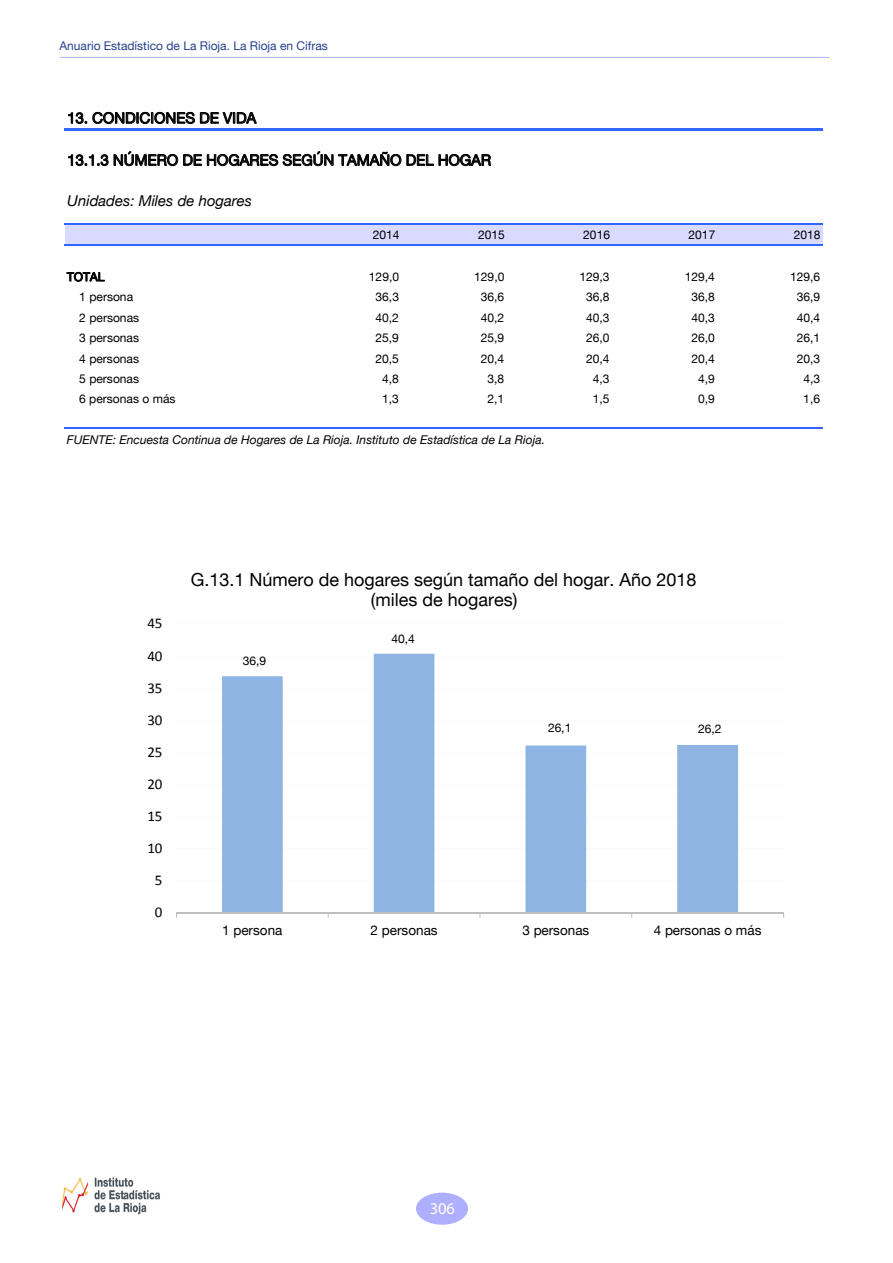
<style>
.page{position:relative;width:893px;height:1263px;background:#fff}
.page>*{position:absolute;margin:0;border:0;box-sizing:border-box;transform-origin:0 0}
.t1{font:18px/20.4px "Helvetica Neue LT";color:#000;text-align:center}
.t2{font:16.5px "Myriad Pro";color:#fff}
.t3{font:15px "Helvetica Neue LT";color:#000}
.t4{font:italic 15px "Helvetica Neue LT";color:#000}
.t5{font:15px "Calibri";color:#000}
.t6{font:13.5px "Helvetica Neue LT";color:#000}
.t7{font:12px "Helvetica Neue LT";color:#000}
.t8{font:italic 12px "Helvetica Neue LT";color:#000}
.t9{font:12px "Helvetica Neue LT";color:#25408f}
</style>
<div class="page">
<div style="left:416px;top:1192px;width:52px;height:33px;background:#afafff;border-radius:50%"></div>
<img style="left:62px;top:1177px;width:98px;height:38px">
<hr style="left:60px;top:57px;width:769px;height:1px;background:#afafff">
<div style="left:65px;top:224px;width:758px;height:21px;background:#d9daff"></div>
<svg style="left:68px;top:112px;width:19px;height:12px"></svg>
<svg style="left:93px;top:112px;width:164px;height:12px"></svg>
<svg style="left:68px;top:154px;width:40px;height:12px"></svg>
<svg style="left:114px;top:151px;width:287px;height:15px"></svg>
<svg style="left:407px;top:154px;width:84px;height:12px"></svg>
<svg style="left:67px;top:272px;width:38px;height:10px"></svg>
<hr style="left:64px;top:128px;width:759px;height:2px;background:#3365ff">
<hr style="left:64px;top:224px;width:759px;height:1px;background:#3365ff">
<hr style="left:64px;top:244px;width:759px;height:1px;background:#3365ff">
<hr style="left:64px;top:427px;width:759px;height:2px;background:#3365ff">
<svg style="left:222px;top:654px;width:516px;height:259px"></svg>
<hr style="left:177px;top:913px;width:607px;height:1px;background:#bfbfbf">
<p class="t9" style="left:60px;top:39px;width:270px">Anuario Estadístico de La Rioja. La Rioja en Cifras</p>
<p class="t3" style="left:67px;top:109px;width:190px">13. CONDICIONES DE VIDA</p>
<p class="t3" style="left:67px;top:151px;width:425px">13.1.3 NÚMERO DE HOGARES SEGÚN TAMAÑO DEL HOGAR</p>
<p class="t4" style="left:67px;top:192px;width:186px">Unidades: Miles de hogares</p>
<p class="t7" style="left:373px;top:228px;width:28px">2014</p>
<p class="t7" style="left:478px;top:228px;width:28px">2015</p>
<p class="t7" style="left:583px;top:228px;width:28px">2016</p>
<p class="t7" style="left:689px;top:228px;width:28px">2017</p>
<p class="t7" style="left:794px;top:228px;width:28px">2018</p>
<p class="t7" style="left:67px;top:270px;width:39px">TOTAL</p>
<p class="t7" style="left:369px;top:270px;width:32px">129,0</p>
<p class="t7" style="left:474px;top:270px;width:32px">129,0</p>
<p class="t7" style="left:579px;top:270px;width:32px">129,3</p>
<p class="t7" style="left:685px;top:270px;width:32px">129,4</p>
<p class="t7" style="left:790px;top:270px;width:32px">129,6</p>
<p class="t7" style="left:79px;top:290px;width:55px">1 persona</p>
<p class="t7" style="left:376px;top:290px;width:25px">36,3</p>
<p class="t7" style="left:481px;top:290px;width:25px">36,6</p>
<p class="t7" style="left:586px;top:290px;width:25px">36,8</p>
<p class="t7" style="left:691px;top:290px;width:25px">36,8</p>
<p class="t7" style="left:797px;top:290px;width:25px">36,9</p>
<p class="t7" style="left:79px;top:310px;width:61px">2 personas</p>
<p class="t7" style="left:376px;top:310px;width:25px">40,2</p>
<p class="t7" style="left:481px;top:310px;width:25px">40,2</p>
<p class="t7" style="left:586px;top:310px;width:25px">40,3</p>
<p class="t7" style="left:691px;top:310px;width:25px">40,3</p>
<p class="t7" style="left:797px;top:310px;width:25px">40,4</p>
<p class="t7" style="left:79px;top:331px;width:61px">3 personas</p>
<p class="t7" style="left:376px;top:331px;width:25px">25,9</p>
<p class="t7" style="left:481px;top:331px;width:25px">25,9</p>
<p class="t7" style="left:586px;top:331px;width:25px">26,0</p>
<p class="t7" style="left:691px;top:331px;width:25px">26,0</p>
<p class="t7" style="left:797px;top:331px;width:25px">26,1</p>
<p class="t7" style="left:79px;top:351px;width:61px">4 personas</p>
<p class="t7" style="left:376px;top:351px;width:25px">20,5</p>
<p class="t7" style="left:481px;top:351px;width:25px">20,4</p>
<p class="t7" style="left:586px;top:351px;width:25px">20,4</p>
<p class="t7" style="left:691px;top:351px;width:25px">20,4</p>
<p class="t7" style="left:797px;top:351px;width:25px">20,3</p>
<p class="t7" style="left:79px;top:371px;width:61px">5 personas</p>
<p class="t7" style="left:382px;top:371px;width:18px">4,8</p>
<p class="t7" style="left:487px;top:371px;width:18px">3,8</p>
<p class="t7" style="left:593px;top:371px;width:18px">4,3</p>
<p class="t7" style="left:698px;top:371px;width:18px">4,9</p>
<p class="t7" style="left:803px;top:371px;width:18px">4,3</p>
<p class="t7" style="left:79px;top:392px;width:98px">6 personas o más</p>
<p class="t7" style="left:382px;top:392px;width:18px">1,3</p>
<p class="t7" style="left:487px;top:392px;width:18px">2,1</p>
<p class="t7" style="left:593px;top:392px;width:18px">1,5</p>
<p class="t7" style="left:698px;top:392px;width:18px">0,9</p>
<p class="t7" style="left:803px;top:392px;width:18px">1,6</p>
<p class="t8" style="left:67px;top:432px;width:480px">FUENTE: Encuesta Continua de Hogares de La Rioja. Instituto de Estadística de La Rioja.</p>
<p class="t5" style="left:147px;top:614px;width:17px">45</p>
<p class="t5" style="left:147px;top:646px;width:17px">40</p>
<p class="t5" style="left:147px;top:678px;width:17px">35</p>
<p class="t5" style="left:147px;top:710px;width:17px">30</p>
<p class="t5" style="left:147px;top:742px;width:17px">25</p>
<p class="t5" style="left:147px;top:774px;width:17px">20</p>
<p class="t5" style="left:147px;top:807px;width:17px">15</p>
<p class="t5" style="left:147px;top:839px;width:17px">10</p>
<p class="t5" style="left:155px;top:871px;width:9px">5</p>
<p class="t5" style="left:155px;top:903px;width:9px">0</p>
<p class="t1" style="left:191px;top:569px;width:507px">G.13.1 Número de hogares según tamaño del hogar. Año 2018 (miles de hogares)</p>
<p class="t7" style="left:243px;top:654px;width:25px">36,9</p>
<p class="t7" style="left:391px;top:631px;width:25px">40,4</p>
<p class="t7" style="left:548px;top:720px;width:25px">26,1</p>
<p class="t7" style="left:698px;top:721px;width:25px">26,2</p>
<p class="t6" style="left:222px;top:922px;width:62px">1 persona</p>
<p class="t6" style="left:371px;top:922px;width:69px">2 personas</p>
<p class="t6" style="left:522px;top:922px;width:68px">3 personas</p>
<p class="t6" style="left:654px;top:922px;width:109px">4 personas o más</p>
<h2 class="t2" style="left:430px;top:1198px;width:27px">306</h2>
</div>
